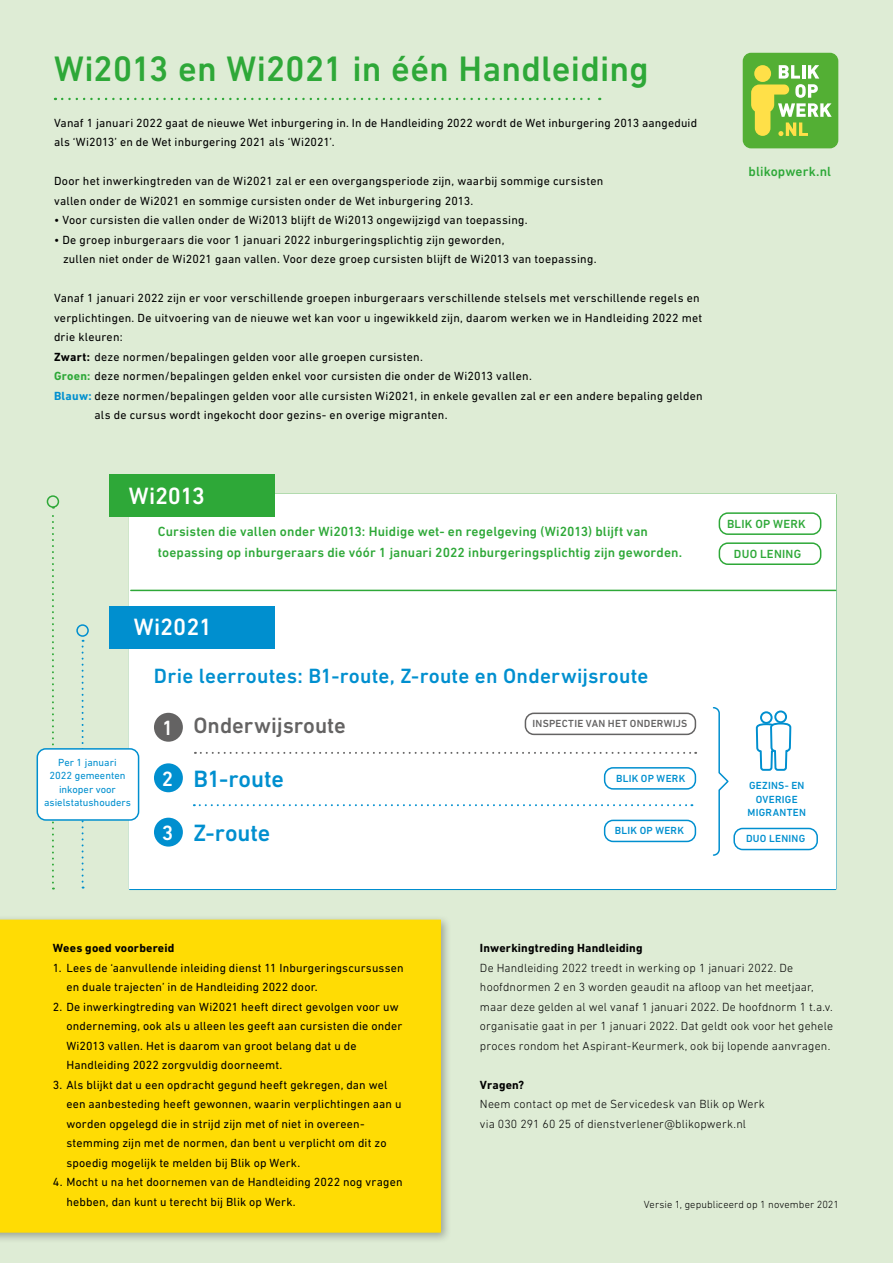
<style>
.page{position:relative;width:893px;height:1263px;background:#deecd5}
.page>*{position:absolute;margin:0;border:0;box-sizing:border-box;transform-origin:0 0}
.A-kop{font:500 36px "DIN Next LT Pro";letter-spacing:.005em;color:#2ea838}
.broodtekst{font:500 24px "DIN Next LT Pro";letter-spacing:-.005em;color:#008fcf}
.A-kop-2{font:500 24px "DIN Next LT Pro";letter-spacing:-.01em;color:#fff}
.broodtekst-2{font:500 22.5px "DIN Next LT Pro";color:#646363}
.A-kop-3{font:500 21px "DIN Next LT Pro";letter-spacing:.01em;color:#008fcf}
.broodtekst-3{font:500 21px "DIN Next LT Pro";color:#fff}
.broodtekst-4{font:500 13.5px/21px "DIN Next LT Pro";letter-spacing:.01em;color:#2ea838}
.broodtekst-5{font:12px/19.5px "DIN Next LT Pro";letter-spacing:.015em;color:#000}
.broodtekst-6{font:300 12px/19.5px "DIN Next LT Pro";letter-spacing:.015em;color:#000}
.broodtekst-7{font:700 12px "DIN Next LT Pro";letter-spacing:.015em;color:#000}
.broodtekst-8{font:500 12px "DIN Next LT Pro";letter-spacing:.02em;color:#2ea838}
.broodtekst-9{font:500 10.5px/13.5px "DIN Next LT Pro";letter-spacing:.025em;color:#008fcf;text-align:center}
.t1{font:10.5px/13.5px "DIN Next LT Pro";color:#008fcf;text-align:center}
.broodtekst-10{font:300 10.5px "DIN Next LT Pro";letter-spacing:.01em;color:#000}
.broodtekst-11{font:500 10.5px "DIN Next LT Pro";letter-spacing:.025em;color:#646363}
.s1{font-weight:700}
.s2{font-weight:700;color:#2ea838}
.s3{font-weight:700;color:#008fcf}
</style>
<div class="page">
<div style="left:0;top:914px;width:452px;height:330px;background:#000;opacity:.3"></div>
<div style="left:0;top:919px;width:441px;height:314px;background:#ffdc04"></div>
<div style="left:129px;top:494px;width:707px;height:396px;background:#fff;border:2px solid #fff"></div>
<svg style="left:62px;top:98px;width:538px;height:2px"></svg>
<svg style="left:742px;top:53px;width:96px;height:96px"></svg>
<div style="left:109px;top:474px;width:166px;height:42px;background:#2ea838"></div>
<div style="left:109px;top:607px;width:166px;height:42px;background:#008fcf"></div>
<div style="left:154px;top:713px;width:29px;height:29px;background:#646363;border-radius:50%"></div>
<div style="left:47px;top:495px;width:12px;height:13px;border:2px solid #2ea838;border-radius:50%"></div>
<div style="left:154px;top:763px;width:29px;height:29px;background:#008fcf;border-radius:50%"></div>
<div style="left:154px;top:818px;width:29px;height:28px;background:#008fcf;border-radius:50%"></div>
<svg style="left:195px;top:752px;width:501px;height:2px"></svg>
<svg style="left:194px;top:804px;width:498px;height:2px"></svg>
<svg style="left:82px;top:640px;width:2px;height:248px"></svg>
<svg style="left:52px;top:507px;width:2px;height:382px"></svg>
<div style="left:719px;top:512px;width:102px;height:23px;border:2px solid #2ea838;border-radius:9px"></div>
<div style="left:719px;top:542px;width:102px;height:23px;border:2px solid #2ea838;border-radius:9px"></div>
<div style="left:733px;top:828px;width:85px;height:22px;border:2px solid #008fcf;border-radius:9px"></div>
<div style="left:525px;top:712px;width:171px;height:23px;border:2px solid #646363;border-radius:9px"></div>
<div style="left:604px;top:767px;width:92px;height:23px;border:2px solid #008fcf;border-radius:9px"></div>
<div style="left:604px;top:820px;width:92px;height:22px;border:2px solid #008fcf;border-radius:9px"></div>
<hr style="left:131px;top:590px;width:705px;height:1px;background:#2ea838">
<div style="left:760px;top:711px;width:13px;height:13px;border:2px solid #008fcf;border-radius:50%"></div>
<svg style="left:755px;top:721px;width:37px;height:50px"></svg>
<div style="left:774px;top:710px;width:13px;height:13px;border:2px solid #008fcf;border-radius:50%"></div>
<div style="left:76px;top:624px;width:13px;height:13px;border:2px solid #008fcf;border-radius:50%"></div>
<div style="left:37px;top:749px;width:102px;height:71px;background:#fff;border-radius:9px"></div>
<div style="left:37px;top:748px;width:102px;height:73px;border:2px solid #008fcf;border-radius:9px"></div>
<svg style="left:712px;top:707px;width:17px;height:149px"></svg>
<p class="A-kop" style="left:54px;top:48px;width:596px">Wi2013 en Wi2021 in één Handleiding</p>
<p class="broodtekst-5" style="left:54px;top:113px;width:645px">Vanaf 1 januari 2022 gaat de nieuwe Wet inburgering in. In de Handleiding 2022 wordt de Wet inburgering 2013 aangeduid als ‘Wi2013’ en de Wet inburgering 2021 als ‘Wi2021’.</p>
<p class="broodtekst-5" style="left:54px;top:171px;width:551px">Door het inwerkingtreden van de Wi2021 zal er een overgangsperiode zijn, waarbij sommige cursisten vallen onder de Wi2021 en sommige cursisten onder de Wet inburgering 2013.</p>
<p class="broodtekst-5" style="left:54px;top:210px;width:475px">• Voor cursisten die vallen onder de Wi2013 blijft de Wi2013 ongewijzigd van toepassing.</p>
<p class="broodtekst-5" style="left:63px;top:230px;width:535px;text-indent:-9px">• De groep inburgeraars die voor 1 januari 2022 inburgeringsplichtig zijn geworden,<br>zullen niet onder de Wi2021 gaan vallen. Voor deze groep cursisten blijft de Wi2013 van toepassing.</p>
<p class="broodtekst-5" style="left:54px;top:288px;width:650px">Vanaf 1 januari 2022 zijn er voor verschillende groepen inburgeraars verschillende stelsels met verschillende regels en verplichtingen. De uitvoering van de nieuwe wet kan voor u ingewikkeld zijn, daarom werken we in Handleiding 2022 met drie kleuren:</p>
<p class="broodtekst-5" style="left:54px;top:347px;width:370px"><span class="s1">Zwart:</span> deze normen/bepalingen gelden voor alle groepen cursisten.</p>
<p class="broodtekst-5" style="left:54px;top:366px;width:479px"><span class="s2">Groen:</span> deze normen/bepalingen gelden enkel voor cursisten die onder de Wi2013 vallen.</p>
<p class="broodtekst-5" style="left:94px;top:386px;width:610px;text-indent:-40px"><span class="s3">Blauw:</span> deze normen/bepalingen gelden voor alle cursisten Wi2021, in enkele gevallen zal er een andere bepaling gelden als de cursus wordt ingekocht door gezins- en overige migranten.</p>
<p class="broodtekst-4" style="left:748px;top:161px;width:84px">blikopwerk.nl</p>
<p class="A-kop-2" style="left:129px;top:482px;width:78px">Wi2013</p>
<p class="broodtekst-4" style="left:158px;top:521px;width:526px">Cursisten die vallen onder Wi2013: Huidige wet- en regelgeving (Wi2013) blijft van toepassing op inburgeraars die vóór 1 januari 2022 inburgeringsplichtig zijn geworden.</p>
<p class="A-kop-2" style="left:134px;top:613px;width:79px">Wi2021</p>
<p class="t1" style="left:44px;top:755px;width:88px">Per 1 januari<br>2022 gemeenten inkoper voor asielstatushouders</p>
<p class="A-kop-3" style="left:154px;top:664px;width:496px">Drie leerroutes: B1-route, Z-route en Onderwijsroute</p>
<p class="broodtekst-3" style="left:162px;top:716px;width:13px">1</p>
<p class="broodtekst-3" style="left:162px;top:766px;width:13px">2</p>
<p class="broodtekst-3" style="left:162px;top:821px;width:13px">3</p>
<p class="broodtekst-2" style="left:194px;top:712px;width:154px">Onderwijsroute</p>
<p class="broodtekst" style="left:194px;top:764px;width:92px">B1-route</p>
<p class="broodtekst" style="left:194px;top:818px;width:78px">Z-route</p>
<p class="broodtekst-11" style="left:532px;top:718px;width:156px">INSPECTIE VAN HET ONDERWIJS</p>
<p class="broodtekst-9" style="left:616px;top:771px;width:71px">BLIK OP WERK</p>
<p class="broodtekst-9" style="left:615px;top:824px;width:71px">BLIK OP WERK</p>
<p class="broodtekst-8" style="left:727px;top:517px;width:80px">BLIK OP WERK</p>
<p class="broodtekst-8" style="left:734px;top:547px;width:69px">DUO LENING</p>
<p class="broodtekst-9" style="left:748px;top:779px;width:60px">GEZINS- EN<br>OVERIGE<br>MIGRANTEN</p>
<p class="broodtekst-9" style="left:746px;top:832px;width:61px">DUO LENING</p>
<p class="broodtekst-7" style="left:53px;top:941px;width:123px">Wees goed voorbereid</p>
<p class="broodtekst-5" style="left:66px;top:958px;width:339px;text-indent:-14px">1. Lees de ‘aanvullende inleiding dienst 11 Inburgeringscursussen en duale trajecten’ in de Handleiding 2022 door.</p>
<p class="broodtekst-5" style="left:66px;top:997px;width:337px;text-indent:-14px">2. De inwerkingtreding van Wi2021 heeft direct gevolgen voor uw onderneming, ook als u alleen les geeft aan cursisten die onder Wi2013 vallen. Het is daarom van groot belang dat u de Handleiding 2022 zorgvuldig doorneemt.</p>
<p class="broodtekst-5" style="left:66px;top:1075px;width:337px;text-indent:-14px">3. Als blijkt dat u een opdracht gegund heeft gekregen, dan wel een aanbesteding heeft gewonnen, waarin verplichtingen aan u worden opgelegd die in strijd zijn met of niet in overeen&shy;stemming zijn met de normen, dan bent u verplicht om dit zo spoedig mogelijk te melden bij Blik op Werk.</p>
<p class="broodtekst-5" style="left:66px;top:1172px;width:338px;text-indent:-14px">4. Mocht u na het doornemen van de Handleiding 2022 nog vragen hebben, dan kunt u terecht bij Blik op Werk.</p>
<p class="broodtekst-7" style="left:480px;top:941px;width:164px">Inwerkingtreding Handleiding</p>
<p class="broodtekst-6" style="left:480px;top:958px;width:355px">De Handleiding 2022 treedt in werking op 1 januari 2022. De hoofdnormen 2 en 3 worden geaudit na afloop van het meetjaar, maar deze gelden al wel vanaf 1 januari 2022. De hoofdnorm 1 t.a.v. organisatie gaat in per 1 januari 2022. Dat geldt ook voor het gehele proces rondom het Aspirant-Keurmerk, ook bij lopende aanvragen.</p>
<p class="broodtekst-6" style="left:480px;top:1075px;width:286px"><span class="s1">Vragen?<br></span>Neem contact op met de Servicedesk van Blik op Werk via 030 291 60 25 of dienstverlener@blikopwerk.nl</p>
<p class="broodtekst-10" style="left:644px;top:1199px;width:197px">Versie 1, gepubliceerd op 1 november 2021</p>
</div>
